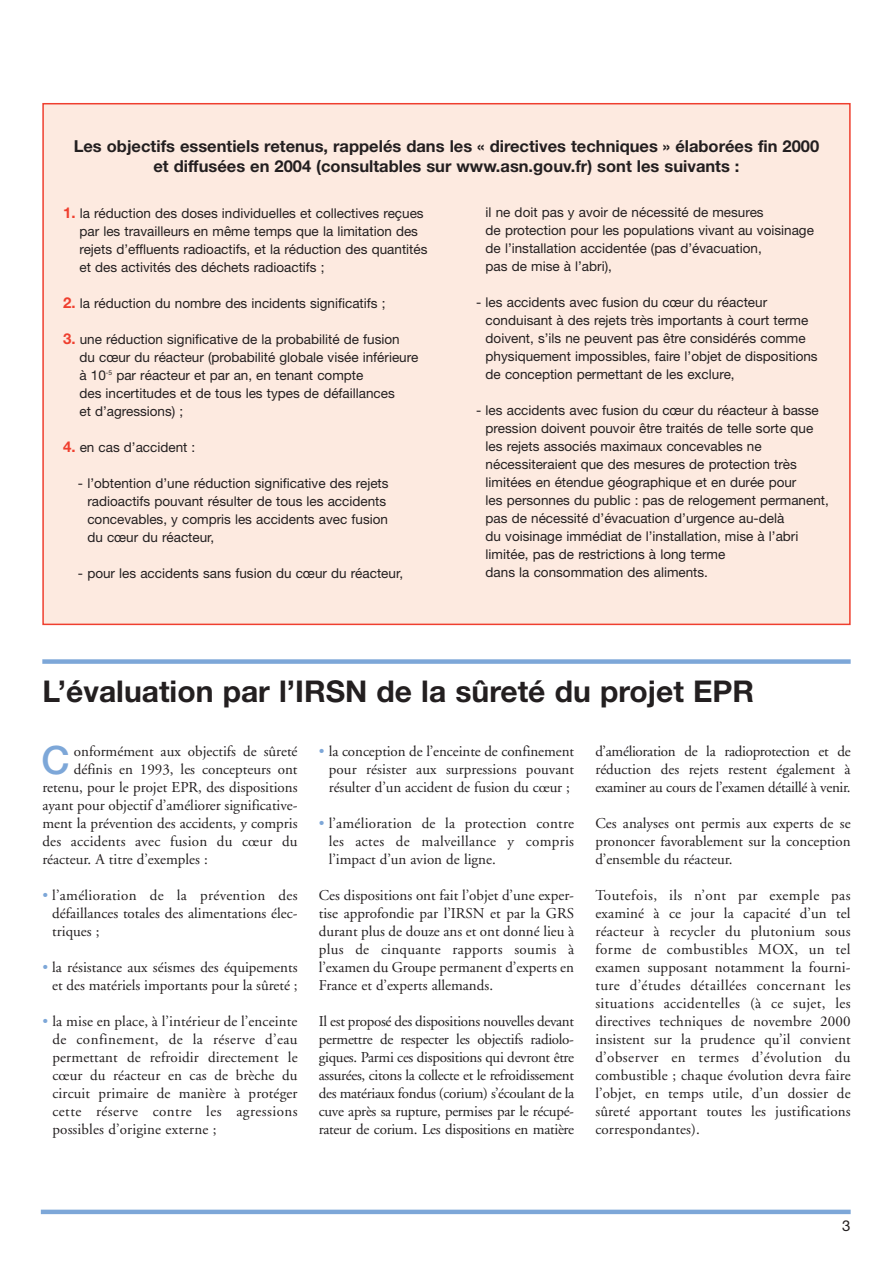
<style>
.page{position:relative;width:893px;height:1263px;background:#fff}
.page>*{position:absolute;margin:0;border:0;box-sizing:border-box;transform-origin:0 0}
.t1{font:500 39.15px "Helvetica Neue";color:#7da7d8}
.t2{font:700 30px "Helvetica Neue";color:#231f20}
.t3{font:700 16.5px/20.2px "Helvetica Neue";color:#231f20;text-align:center}
.t4{font:15px/18px "Adobe Garamond";color:#231f20;text-align:justify}
.t5{font:15px "Helvetica Neue";color:#231f20}
.t6{font:13.5px/18px "Helvetica Neue";color:#231f20}
.s1{font-weight:700;font-size:15px;color:#ef3f2f}
.s2{color:#7da7d8}
</style>
<div class="page">
<hr style="left:41px;top:1210px;width:809px;height:4px;background:#7da7d8">
<div style="left:42px;top:659px;width:808px;height:5px;background:#7da7d8"></div>
<div style="left:43px;top:104px;width:806px;height:520px;background:#fdeae0"></div>
<p class="t3" style="left:74px;top:137px;width:747px">Les objectifs essentiels retenus, rappelés dans les « directives techniques » élaborées fin 2000 et diffusées en 2004 (consultables sur www.asn.gouv.fr) sont les suivants :</p>
<p class="t6" style="left:79px;top:205px;width:349px;text-indent:-16px"><span class="s1">1.</span> la réduction des doses individuelles et collectives reçues par les travailleurs en même temps que la limitation des rejets d’effluents radioactifs, et la réduction des quantités et des activités des déchets radioactifs ;</p>
<p class="t6" style="left:63px;top:295px;width:324px"><span class="s1">2.</span> la réduction du nombre des incidents significatifs ;</p>
<p class="t6" style="left:79px;top:331px;width:340px;text-indent:-16px"><span class="s1">3.</span> une réduction significative de la probabilité de fusion du cœur du réacteur (probabilité globale visée inférieure à 10<sup>-5</sup> par réacteur et par an, en tenant compte<br>des incertitudes et de tous les types de défaillances<br>et d’agressions) ;</p>
<p class="t6" style="left:63px;top:439px;width:134px"><span class="s1">4.</span> en cas d’accident :</p>
<p class="t6" style="left:87px;top:475px;width:303px;text-indent:-9px">- l’obtention d’une réduction significative des rejets radioactifs pouvant résulter de tous les accidents concevables, y compris les accidents avec fusion du cœur du réacteur,</p>
<p class="t6" style="left:78px;top:565px;width:326px">- pour les accidents sans fusion du cœur du réacteur,</p>
<p class="t6" style="left:485px;top:204px;width:330px">il ne doit pas y avoir de nécessité de mesures<br>de protection pour les populations vivant au voisinage de l’installation accidentée (pas d’évacuation,<br>pas de mise à l’abri),</p>
<p class="t6" style="left:485px;top:294px;width:333px;text-indent:-9px">- les accidents avec fusion du cœur du réacteur conduisant à des rejets très importants à court terme doivent, s’ils ne peuvent pas être considérés comme physiquement impossibles, faire l’objet de dispositions de conception permettant de les exclure,</p>
<p class="t6" style="left:485px;top:402px;width:345px;text-indent:-9px">- les accidents avec fusion du cœur du réacteur à basse pression doivent pouvoir être traités de telle sorte que les rejets associés maximaux concevables ne nécessiteraient que des mesures de protection très limitées en étendue géographique et en durée pour<br>les personnes du public : pas de relogement permanent, pas de nécessité d’évacuation d’urgence au-delà<br>du voisinage immédiat de l’installation, mise à l’abri limitée, pas de restrictions à long terme<br>dans la consommation des aliments.</p>
<h2 class="t2" style="left:42px;top:681px;width:713px">L’évaluation par l’IRSN de la sûreté du projet EPR</h2>
<h1 class="t1" style="left:41px;top:746px;width:30px">C</h1>
<p class="t4" style="left:74px;top:744px;width:225px">onformément aux objectifs de sûreté</p>
<p class="t4" style="left:74px;top:762px;width:225px">définis en 1993, les concepteurs ont</p>
<p class="t4" style="left:42px;top:780px;width:257px">retenu, pour le projet EPR, des dispositions</p>
<p class="t4" style="left:42px;top:798px;width:257px">ayant pour objectif d’améliorer significative-</p>
<p class="t4" style="left:42px;top:816px;width:257px">ment la prévention des accidents, y compris</p>
<p class="t4" style="left:42px;top:834px;width:257px">des accidents avec fusion du cœur du</p>
<p class="t4" style="left:42px;top:852px;width:167px">réacteur. A titre d’exemples :</p>
<p class="t4" style="left:52px;top:888px;width:247px;text-indent:-10px"><span class="s2">•</span> l’amélioration de la prévention des défaillances totales des alimentations élec&shy;triques ;</p>
<p class="t4" style="left:42px;top:960px;width:257px;text-align:right"><span class="s2">•</span> la résistance aux séismes des équipements et des matériels importants pour la sûreté ;</p>
<p class="t4" style="left:52px;top:1014px;width:247px;text-indent:-10px"><span class="s2">•</span> la mise en place, à l’intérieur de l’enceinte de confinement, de la réserve d’eau permettant de refroidir directement le cœur du réacteur en cas de brèche du circuit primaire de manière à protéger cette réserve contre les agressions possibles d’origine externe ;</p>
<p class="t4" style="left:329px;top:744px;width:247px;text-indent:-10px"><span class="s2">•</span> la conception de l’enceinte de confinement pour résister aux surpressions pouvant résulter d’un accident de fusion du cœur ;</p>
<p class="t4" style="left:329px;top:816px;width:247px;text-indent:-10px"><span class="s2">•</span> l’amélioration de la protection contre les actes de malveillance y compris l’impact d’un avion de ligne.</p>
<p class="t4" style="left:319px;top:888px;width:257px">Ces dispositions ont fait l’objet d’une exper&shy;tise approfondie par l’IRSN et par la GRS durant plus de douze ans et ont donné lieu à plus de cinquante rapports soumis à l’examen du Groupe permanent d’experts en France et d’experts allemands.</p>
<p class="t4" style="left:319px;top:1014px;width:257px">Il est proposé des dispositions nouvelles devant permettre de respecter les objectifs radiolo&shy;giques. Parmi ces dispositions qui devront être assurées, citons la collecte et le refroidissement des matériaux fondus (corium) s’écoulant de la cuve après sa rupture, permises par le récupé&shy;rateur de corium. Les dispositions en matière</p>
<p class="t4" style="left:595px;top:744px;width:257px">d’amélioration de la radioprotection et de réduction des rejets restent également à examiner au cours de l’examen détaillé à venir.</p>
<p class="t4" style="left:595px;top:816px;width:257px">Ces analyses ont permis aux experts de se prononcer favorablement sur la conception d’ensemble du réacteur.</p>
<p class="t4" style="left:595px;top:888px;width:257px">Toutefois, ils n’ont par exemple pas examiné à ce jour la capacité d’un tel réacteur à recycler du plutonium sous forme de combustibles MOX, un tel examen supposant notamment la fourni&shy;ture d’études détaillées concernant les situations accidentelles (à ce sujet, les directives techniques de novembre 2000 insistent sur la prudence qu’il convient d’observer en termes d’évolution du combustible ; chaque évolution devra faire l’objet, en temps utile, d’un dossier de sûreté apportant toutes les justifications correspondantes).</p>
<p class="t5" style="left:842px;top:1220px;width:10px">3</p>
</div>
